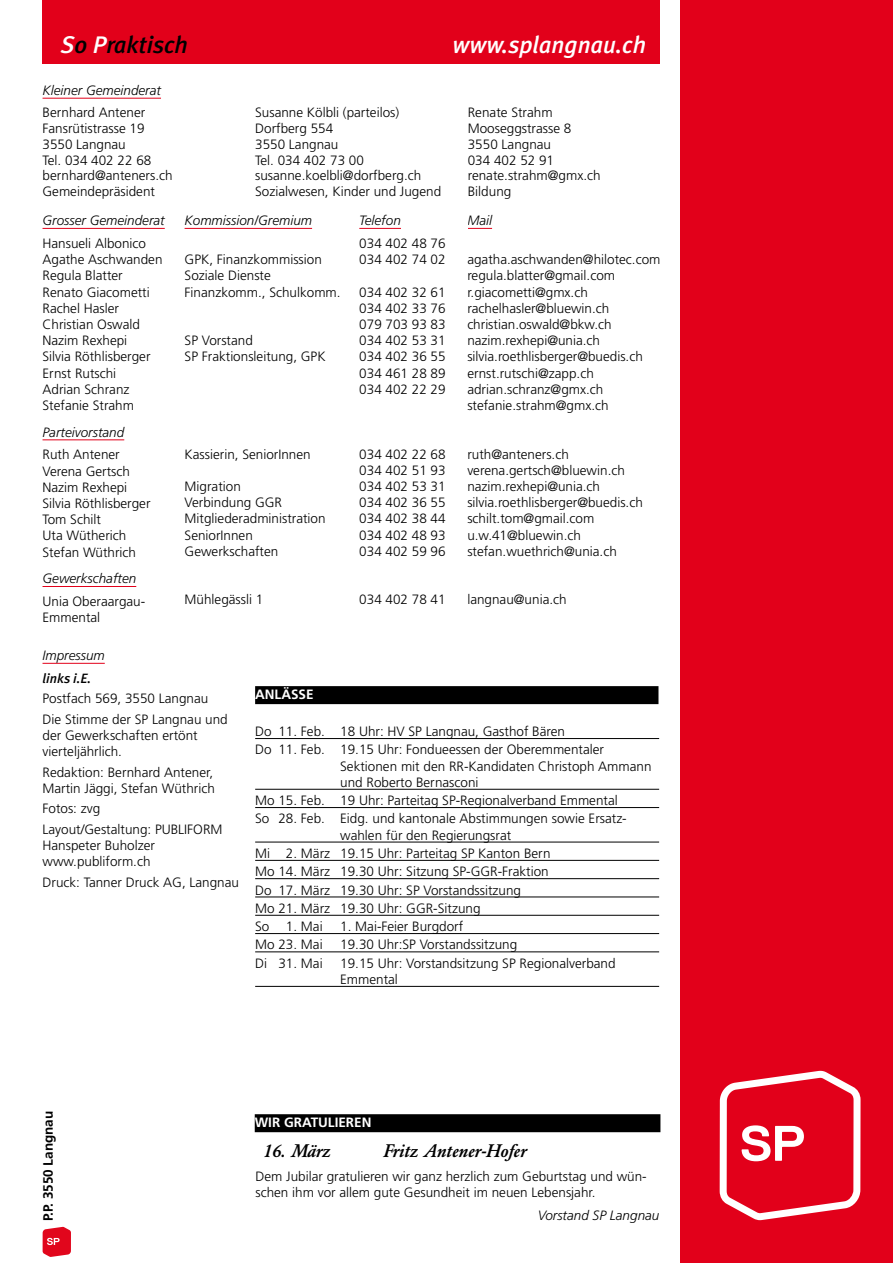
<style>
.page{position:relative;width:893px;height:1263px;background:#fff}
.page>*{position:absolute;margin:0;border:0;box-sizing:border-box;transform-origin:0 0}
.t1{font:italic 500 24px "Meta Plus";color:#fff}
.t2{font:italic 500 24px "Meta Plus";color:#000}
.t3{font:italic 500 18px "Garamond BE";color:#000}
.t4{font:300 13.5px/16.2px "Frutiger LT Std";color:#000}
.t5{font:italic 300 13.5px "Frutiger LT Std";color:#000}
.t6{font:700 13.5px "Frutiger LT Std";color:#fff}
.t7{font:700 13.5px "Frutiger LT Std";color:#000}
.t8{font:italic 500 13.5px "Meta Plus";color:#000}
.s1{color:#fff}
</style>
<div class="page">
<svg style="left:43px;top:1227px;width:28px;height:30px"></svg>
<div style="left:43px;top:0;width:617px;height:64px;background:#e2001a"></div>
<hr style="left:43px;top:663px;width:62px;height:1px;background:#e2001a">
<div style="left:255px;top:1114px;width:405px;height:18px;background:#000"></div>
<hr style="left:185px;top:228px;width:127px;height:1px;background:#e2001a">
<hr style="left:43px;top:228px;width:122px;height:1px;background:#e2001a">
<hr style="left:43px;top:439px;width:81px;height:1px;background:#e2001a">
<hr style="left:43px;top:586px;width:93px;height:1px;background:#e2001a">
<hr style="left:359px;top:228px;width:133px;height:1px;background:#e2001a">
<hr style="left:43px;top:98px;width:118px;height:1px;background:#e2001a">
<div style="left:680px;top:0;width:213px;height:1263px;background:#e2001a"></div>
<svg style="left:720px;top:1071px;width:140px;height:149px"></svg>
<div style="left:401px;top:215px;width:66px;height:16px;background:#fff"></div>
<div style="left:255px;top:686px;width:403px;height:18px;background:#000"></div>
<hr style="left:255px;top:738px;width:404px;height:1px;background:#000">
<hr style="left:255px;top:789px;width:404px;height:1px;background:#000">
<hr style="left:255px;top:807px;width:404px;height:1px;background:#000">
<hr style="left:255px;top:842px;width:404px;height:1px;background:#000">
<hr style="left:255px;top:860px;width:404px;height:1px;background:#000">
<hr style="left:255px;top:878px;width:404px;height:1px;background:#000">
<hr style="left:255px;top:896px;width:404px;height:1px;background:#000">
<hr style="left:255px;top:915px;width:404px;height:1px;background:#000">
<hr style="left:255px;top:933px;width:404px;height:1px;background:#000">
<hr style="left:255px;top:951px;width:404px;height:1px;background:#000">
<hr style="left:255px;top:986px;width:404px;height:1px;background:#000">
<h1 class="t2" style="left:61px;top:31px;width:128px"><span class="s1">S</span>o <span class="s1">P</span>raktisch</h1>
<h1 class="t1" style="left:453px;top:31px;width:195px">www.splangnau.ch</h1>
<p class="t5" style="left:43px;top:83px;width:120px">Kleiner Gemeinderat</p>
<p class="t4" style="left:43px;top:105px;width:132px;line-height:15.8px">Bernhard Antener<br>Fansrütistrasse 19<br>3550 Langnau<br>Tel. 034 402 22 68 bernhard@anteners.ch<br>Gemeindepräsident</p>
<p class="t4" style="left:468px;top:105px;width:134px;line-height:15.8px">Renate Strahm<br>Mooseggstrasse 8<br>3550 Langnau<br>034 402 52 91 renate.strahm@gmx.ch<br>Bildung</p>
<p class="t4" style="left:255px;top:105px;width:188px;line-height:15.8px">Susanne Kölbli (parteilos)<br>Dorfberg 554<br>3550 Langnau<br>Tel. 034 402 73 00 susanne.koelbli@dorfberg.ch<br>Sozialwesen, Kinder und Jugend</p>
<p class="t5" style="left:43px;top:213px;width:124px">Grosser Gemeinderat</p>
<p class="t4" style="left:43px;top:235px;width:122px">Hansueli Albonico<br>Agathe Aschwanden<br>Regula Blatter<br>Renato Giacometti<br>Rachel Hasler<br>Christian Oswald<br>Nazim Rexhepi<br>Silvia Röthlisberger<br>Ernst Rutschi<br>Adrian Schranz<br>Stefanie Strahm</p>
<p class="t5" style="left:43px;top:424px;width:83px">Parteivorstand</p>
<p class="t4" style="left:43px;top:447px;width:109px">Ruth Antener<br>Verena Gertsch<br>Nazim Rexhepi<br>Silvia Röthlisberger<br>Tom Schilt<br>Uta Wütherich<br>Stefan Wüthrich</p>
<p class="t5" style="left:43px;top:571px;width:95px">Gewerkschaften</p>
<p class="t4" style="left:43px;top:593px;width:104px">Unia Oberaargau-<br>Emmental</p>
<p class="t5" style="left:185px;top:213px;width:129px">Kommission/Gremium</p>
<p class="t4" style="left:185px;top:252px;width:158px">GPK, Finanzkommission<br>Soziale Dienste<br>Finanzkomm., Schulkomm.</p>
<p class="t4" style="left:185px;top:333px;width:143px">SP Vorstand<br>SP Fraktionsleitung, GPK</p>
<p class="t4" style="left:185px;top:446px;width:128px">Kassierin, SeniorInnen</p>
<p class="t4" style="left:185px;top:478px;width:142px">Migration<br>Verbindung GGR<br>Mitgliederadministration<br>SeniorInnen<br>Gewerkschaften</p>
<p class="t4" style="left:185px;top:592px;width:80px">Mühlegässli 1</p>
<p class="t5" style="left:359px;top:213px;width:43px">Telefon</p>
<p class="t5" style="left:467px;top:213px;width:26px">Mail</p>
<p class="t4" style="left:359px;top:235px;width:88px">034 402 48 76<br>034 402 74 02</p>
<p class="t4" style="left:467px;top:252px;width:195px">agatha.aschwanden@hilotec.com regula.blatter@gmail.com</p>
<p class="t4" style="left:359px;top:284px;width:88px">034 402 32 61</p>
<p class="t4" style="left:467px;top:284px;width:122px">r.giacometti@gmx.ch</p>
<p class="t4" style="left:359px;top:300px;width:88px">034 402 33 76</p>
<p class="t4" style="left:467px;top:300px;width:144px">rachelhasler@bluewin.ch</p>
<p class="t4" style="left:359px;top:316px;width:88px">079 703 93 83</p>
<p class="t4" style="left:467px;top:316px;width:146px">christian.oswald@bkw.ch</p>
<p class="t4" style="left:359px;top:333px;width:88px">034 402 53 31</p>
<p class="t4" style="left:467px;top:333px;width:134px">nazim.rexhepi@unia.ch</p>
<p class="t4" style="left:359px;top:349px;width:88px">034 402 36 55</p>
<p class="t4" style="left:467px;top:349px;width:177px">silvia.roethlisberger@buedis.ch</p>
<p class="t4" style="left:359px;top:365px;width:88px">034 461 28 89</p>
<p class="t4" style="left:467px;top:365px;width:128px">ernst.rutschi@zapp.ch</p>
<p class="t4" style="left:359px;top:381px;width:88px">034 402 22 29</p>
<p class="t4" style="left:467px;top:381px;width:143px">adrian.schranz@gmx.ch stefanie.strahm@gmx.ch</p>
<p class="t4" style="left:359px;top:446px;width:88px">034 402 22 68</p>
<p class="t4" style="left:467px;top:446px;width:103px">ruth@anteners.ch</p>
<p class="t4" style="left:359px;top:462px;width:88px">034 402 51 93</p>
<p class="t4" style="left:467px;top:462px;width:159px">verena.gertsch@bluewin.ch</p>
<p class="t4" style="left:359px;top:478px;width:88px">034 402 53 31</p>
<p class="t4" style="left:467px;top:478px;width:134px">nazim.rexhepi@unia.ch</p>
<p class="t4" style="left:359px;top:495px;width:88px">034 402 36 55</p>
<p class="t4" style="left:467px;top:495px;width:177px">silvia.roethlisberger@buedis.ch</p>
<p class="t4" style="left:359px;top:511px;width:88px">034 402 38 44</p>
<p class="t4" style="left:467px;top:511px;width:129px">schilt.tom@gmail.com</p>
<p class="t4" style="left:359px;top:527px;width:88px">034 402 48 93</p>
<p class="t4" style="left:467px;top:527px;width:115px">u.w.41@bluewin.ch</p>
<p class="t4" style="left:359px;top:543px;width:88px">034 402 59 96</p>
<p class="t4" style="left:467px;top:543px;width:151px">stefan.wuethrich@unia.ch</p>
<p class="t4" style="left:359px;top:592px;width:88px">034 402 78 41</p>
<p class="t4" style="left:467px;top:592px;width:101px">langnau@unia.ch</p>
<p class="t5" style="left:43px;top:648px;width:64px">Impressum</p>
<p class="t8" style="left:43px;top:670px;width:50px">links i.E.</p>
<p class="t4" style="left:43px;top:689px;width:187px;line-height:20.4px">Postfach 569, 3550 Langnau<br>Die Stimme der SP Langnau und</p>
<p class="t4" style="left:43px;top:727px;width:157px">der Gewerkschaften ertönt vierteljährlich.</p>
<p class="t4" style="left:43px;top:764px;width:174px">Redaktion: Bernhard Antener,<br>Martin Jäggi, Stefan Wüthrich</p>
<p class="t4" style="left:43px;top:799px;width:182px;line-height:20.4px">Fotos: zvg<br>Layout/Gestaltung: PUBLIFORM</p>
<p class="t4" style="left:43px;top:837px;width:114px">Hanspeter Buholzer www.publiform.ch</p>
<p class="t4" style="left:43px;top:874px;width:198px">Druck: Tanner Druck AG, Langnau</p>
<p class="t6" style="left:255px;top:686px;width:60px">ANLÄSSE</p>
<p class="t4" style="left:255px;top:722px;width:350px;line-height:18.3px">Do 11. Feb. 18 Uhr: HV SP Langnau, Gasthof Bären<br>Do 11. Feb. 19.15 Uhr: Fondueessen der Oberemmentaler</p>
<p class="t4" style="left:340px;top:758px;width:313px">Sektionen mit den RR-Kandidaten Christoph Ammann und Roberto Bernasconi</p>
<p class="t4" style="left:255px;top:791px;width:373px;line-height:18.3px">Mo 15. Feb. 19 Uhr: Parteitag SP-Regionalverband Emmental<br>So 28. Feb. Eidg. und kantonale Abstimmungen sowie Ersatz-</p>
<p class="t4" style="left:255px;top:826px;width:297px;line-height:18.3px;text-indent:85px">wahlen für den Regierungsrat<br>Mi 2. März 19.15 Uhr: Parteitag SP Kanton Bern Mo 14. März 19.30 Uhr: Sitzung SP-GGR-Fraktion Do 17. März 19.30 Uhr: SP Vorstandssitzung<br>Mo 21. März 19.30 Uhr: GGR-Sitzung<br>So 1. Mai</p>
<p class="t4" style="left:340px;top:918px;width:125px">1. Mai-Feier Burgdorf</p>
<p class="t4" style="left:255px;top:937px;width:69px">Mo 23. Mai</p>
<p class="t4" style="left:340px;top:937px;width:179px">19.30 Uhr:SP Vorstandssitzung</p>
<p class="t4" style="left:255px;top:955px;width:69px">Di 31. Mai</p>
<p class="t4" style="left:340px;top:955px;width:277px">19.15 Uhr: Vorstandsitzung SP Regionalverband<br>Emmental</p>
<p class="t7" style="left:40px;top:1221px;width:112px;rotate:-90deg">P.P. 3550 LANGNAU</p>
<p class="t6" style="left:255px;top:1114px;width:118px">WIR GRATULIEREN</p>
<h2 class="t3" style="left:263px;top:1140px;width:69px">16. März</h2>
<h2 class="t3" style="left:383px;top:1140px;width:145px">Fritz Antener-Hofer</h2>
<p class="t4" style="left:255px;top:1168px;width:393px">Dem Jubilar gratulieren wir ganz herzlich zum Geburtstag und wün&shy;schen ihm vor allem gute Gesundheit im neuen Lebensjahr.</p>
<p class="t5" style="left:538px;top:1207px;width:123px">Vorstand SP Langnau</p>
</div>
